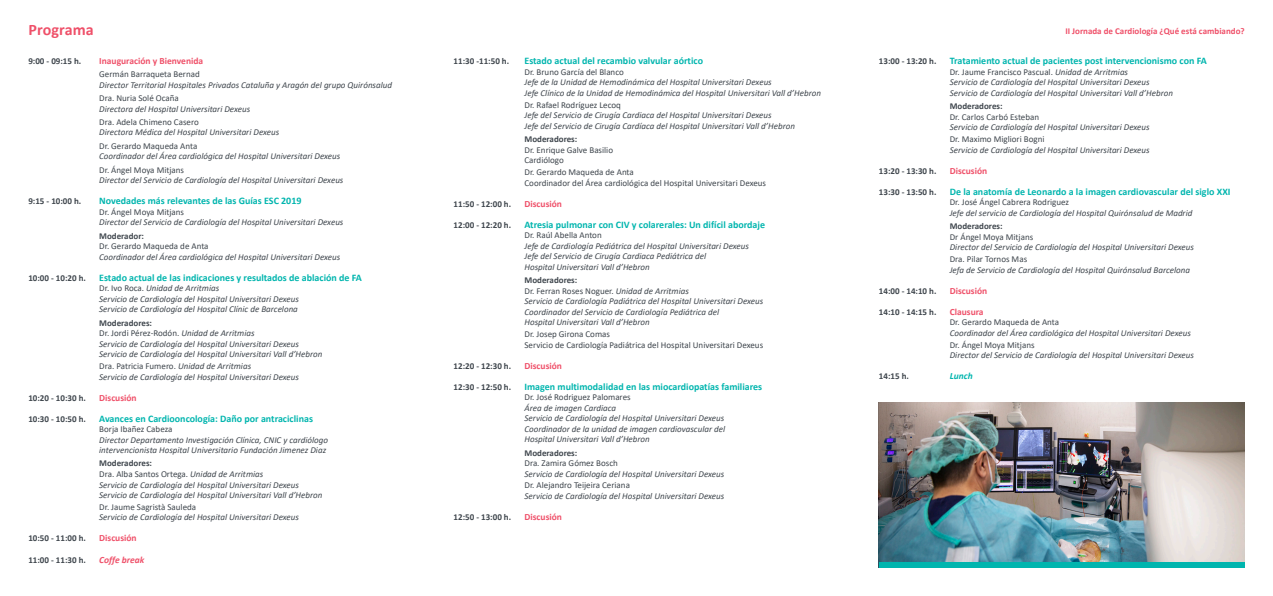
<style>
.page{position:relative;width:1273px;height:596px;background:#fff}
.page>*{position:absolute;margin:0;border:0;box-sizing:border-box;transform-origin:0 0}
.t1{font:700 16px "Calibri";letter-spacing:.01em;color:#ef5069}
.t2{font:700 10px "Calibri";color:#00b5ae}
.t3{font:700 9.5px "Calibri";color:#ef5069}
.t4{font:italic 700 9.5px "Calibri";color:#ef5069}
.t5{font:italic 700 9.5px "Calibri";color:#00b5ae}
.t6{font:italic 9px/10.5px "Calibri";color:#3f464d}
.t7{font:700 9px "Calibri";color:#3f464d}
.t8{font:9px/10.5px "Calibri";color:#3f464d}
.t9{font:700 9px "Calibri";color:#ef5069}
.s1{font-style:normal}
.s2{font-weight:700;font-style:normal}
.s3{font-weight:700}
</style>
<div class="page">
<img style="left:879px;top:402px;width:365px;height:159px">
<div style="left:879px;top:561px;width:365px;height:6px;background:#00b5ae"></div>
<p class="t1" style="left:28px;top:18px;width:67px">Programa</p>
<p class="t9" style="left:1065px;top:25px;width:181px">II Jornada de Cardiología ¿Qué está cambiando?</p>
<p class="t7" style="left:28px;top:54px;width:55px">9:00 - 09:15 h.</p>
<p class="t3" style="left:99px;top:54px;width:106px">Inauguración y Bienvenida</p>
<p class="t6" style="left:99px;top:69px;width:294px"><span class="s1">Germán Barraqueta Bernad<br></span>Director Territorial Hospitales Privados Cataluña y Aragón del grupo Quirónsalud</p>
<p class="t8" style="left:99px;top:93px;width:81px">Dra. Nuria Solé Ocaña</p>
<p class="t6" style="left:99px;top:103px;width:152px">Directora del Hospital Universitari Dexeus</p>
<p class="t6" style="left:99px;top:116px;width:182px"><span class="s1">Dra. Adela Chimeno Casero<br></span>Directora Médica del Hospital Universitari Dexeus</p>
<p class="t6" style="left:99px;top:140px;width:243px"><span class="s1">Dr. Gerardo Maqueda Anta<br></span>Coordinador del Área cardiológica del Hospital Universitari Dexeus</p>
<p class="t6" style="left:99px;top:164px;width:246px"><span class="s1">Dr. Ángel Moya Mitjans<br></span>Director del Servicio de Cardiología del Hospital Universitari Dexeus</p>
<p class="t7" style="left:28px;top:195px;width:55px">9:15 - 10:00 h.</p>
<p class="t2" style="left:99px;top:194px;width:204px">Novedades más relevantes de las Guías ESC 2019</p>
<p class="t6" style="left:99px;top:206px;width:246px"><span class="s1">Dr. Ángel Moya Mitjans<br></span>Director del Servicio de Cardiología del Hospital Universitari Dexeus</p>
<p class="t6" style="left:99px;top:230px;width:243px"><span class="s2">Moderador:<br></span><span class="s1">Dr. Gerardo Maqueda de Anta<br></span>Coordinador del Área cardiológica del Hospital Universitari Dexeus</p>
<p class="t7" style="left:28px;top:271px;width:59px">10:00 - 10:20 h.</p>
<p class="t2" style="left:99px;top:270px;width:264px">Estado actual de las indicaciones y resultados de ablación de FA</p>
<p class="t6" style="left:99px;top:282px;width:201px"><span class="s1">Dr. Ivo Roca.</span> Unidad de Arritmias<br>Servicio de Cardiología del Hospital Universitari Dexeus<br>Servicio de Cardiología del Hospital Clínic de Barcelona</p>
<p class="t6" style="left:99px;top:317px;width:225px"><span class="s2">Moderadores:<br></span><span class="s1">Dr. Jordi Pérez-Rodón.</span> Unidad de Arritmias<br>Servicio de Cardiología del Hospital Universitari Dexeus Servicio de Cardiología del Hospital Universitari Vall d’Hebron</p>
<p class="t6" style="left:99px;top:360px;width:201px"><span class="s1">Dra. Patricia Fumero.</span> Unidad de Arritmias<br>Servicio de Cardiología del Hospital Universitari Dexeus</p>
<p class="t7" style="left:28px;top:391px;width:59px">10:20 - 10:30 h.</p>
<p class="t3" style="left:99px;top:390px;width:39px">Discusión</p>
<p class="t7" style="left:28px;top:412px;width:59px">10:30 - 10:50 h.</p>
<p class="t2" style="left:99px;top:411px;width:215px">Avances en Cardiooncología: Daño por antraciclinas</p>
<p class="t6" style="left:99px;top:423px;width:230px"><span class="s1">Borja Ibañez Cabeza<br></span>Director Departamento Investigación Clínica, CNIC y cardiólogo intervencionista Hospital Universitario Fundación Jimenez Diaz</p>
<p class="t6" style="left:99px;top:457px;width:225px"><span class="s2">Moderadores:<br></span><span class="s1">Dra. Alba Santos Ortega.</span> Unidad de Arritmias<br>Servicio de Cardiología del Hospital Universitari Dexeus Servicio de Cardiología del Hospital Universitari Vall d’Hebron</p>
<p class="t6" style="left:99px;top:501px;width:201px"><span class="s1">Dr. Jaume Sagristà Sauleda<br></span>Servicio de Cardiología del Hospital Universitari Dexeus</p>
<p class="t7" style="left:28px;top:531px;width:59px">10:50 - 11:00 h.</p>
<p class="t3" style="left:99px;top:531px;width:39px">Discusión</p>
<p class="t7" style="left:28px;top:552px;width:59px">11:00 - 11:30 h.</p>
<p class="t4" style="left:99px;top:552px;width:47px">Coffe break</p>
<p class="t7" style="left:454px;top:55px;width:57px">11:30 -11:50 h.</p>
<p class="t2" style="left:524px;top:54px;width:180px">Estado actual del recambio valvular aórtico</p>
<p class="t6" style="left:524px;top:66px;width:298px"><span class="s1">Dr. Bruno García del Blanco<br></span>Jefe de la Unidad de Hemodinámica del Hospital Universitari Dexeus<br>Jefe Clínico de la Unidad de Hemodinámica del Hospital Universitari Vall d’Hebron</p>
<p class="t6" style="left:524px;top:99px;width:272px"><span class="s1">Dr. Rafael Rodríguez Lecoq<br></span>Jefe del Servicio de Cirugía Cardiaca del Hospital Universitari Dexeus<br>Jefe del Servicio de Cirugía Cardíaca del Hospital Universitari Vall d’Hebron</p>
<p class="t8" style="left:524px;top:133px;width:90px"><span class="s3">Moderadores:<br></span>Dr. Enrique Galve Basilio<br>Cardiólogo</p>
<p class="t8" style="left:524px;top:166px;width:243px">Dr. Gerardo Maqueda de Anta<br>Coordinador del Área cardiológica del Hospital Universitari Dexeus</p>
<p class="t7" style="left:454px;top:197px;width:59px">11:50 - 12:00 h.</p>
<p class="t3" style="left:524px;top:196px;width:39px">Discusión</p>
<p class="t7" style="left:454px;top:218px;width:59px">12:00 - 12:20 h.</p>
<p class="t2" style="left:524px;top:217px;width:242px">Atresia pulmonar con CIV y colarerales: Un difícil abordaje</p>
<p class="t6" style="left:524px;top:229px;width:226px"><span class="s1">Dr. Raúl Abella Anton<br></span>Jefe de Cardiología Pediátrica del Hospital Universitari Dexeus Jefe del Servicio de Cirugía Cardiaca Pediátrica del<br>Hospital Universitari Vall d’Hebron</p>
<p class="t6" style="left:524px;top:274px;width:240px"><span class="s2">Moderadores:<br></span><span class="s1">Dr. Ferran Roses Noguer.</span> Unidad de Arritmias<br>Servicio de Cardiología Padiátrica del Hospital Universitari Dexeus Coordinador del Servicio de Cardiología Pediátrica del<br>Hospital Universitari Vall d’Hebron</p>
<p class="t8" style="left:524px;top:328px;width:240px">Dr. Josep Girona Comas<br>Servicio de Cardiología Padiátrica del Hospital Universitari Dexeus</p>
<p class="t7" style="left:454px;top:359px;width:59px">12:20 - 12:30 h.</p>
<p class="t3" style="left:524px;top:358px;width:39px">Discusión</p>
<p class="t7" style="left:454px;top:380px;width:59px">12:30 - 12:50 h.</p>
<p class="t2" style="left:524px;top:379px;width:239px">Imagen multimodalidad en las miocardiopatías familiares</p>
<p class="t6" style="left:524px;top:391px;width:202px"><span class="s1">Dr. José Rodriguez Palomares<br></span>Área de imagen Cardiaca<br>Servicio de Cardiología del Hospital Universitari Dexeus Coordinador de la unidad de imagen cardiovascular del Hospital Universitari Vall d’Hebron</p>
<p class="t7" style="left:524px;top:446px;width:54px">Moderadores:</p>
<p class="t6" style="left:524px;top:457px;width:201px"><span class="s1">Dra. Zamira Gómez Bosch<br></span>Servicio de Cardiología del Hospital Universitari Dexeus</p>
<p class="t6" style="left:524px;top:479px;width:201px"><span class="s1">Dr. Alejandro Teijeira Ceriana<br></span>Servicio de Cardiología del Hospital Universitari Dexeus</p>
<p class="t7" style="left:454px;top:510px;width:59px">12:50 - 13:00 h.</p>
<p class="t3" style="left:524px;top:509px;width:39px">Discusión</p>
<p class="t7" style="left:879px;top:55px;width:59px">13:00 - 13:20 h.</p>
<p class="t2" style="left:950px;top:54px;width:258px">Tratamiento actual de pacientes post intervencionismo con FA</p>
<p class="t6" style="left:950px;top:66px;width:225px"><span class="s1">Dr. Jaume Francisco Pascual.</span> Unidad de Arritmias<br>Servicio de Cardiología del Hospital Universitari Dexeus<br>Servicio de Cardiología del Hospital Universitari Vall d’Hebron</p>
<p class="t6" style="left:950px;top:100px;width:201px"><span class="s2">Moderadores:<br></span><span class="s1">Dr. Carlos Carbó Esteban<br></span>Servicio de Cardiología del Hospital Universitari Dexeus</p>
<p class="t6" style="left:950px;top:133px;width:201px"><span class="s1">Dr. Maximo Migliori Bogni<br></span>Servicio de Cardiología del Hospital Universitari Dexeus</p>
<p class="t7" style="left:879px;top:164px;width:59px">13:20 - 13:30 h.</p>
<p class="t3" style="left:950px;top:164px;width:39px">Discusión</p>
<p class="t7" style="left:879px;top:185px;width:59px">13:30 - 13:50 h.</p>
<p class="t2" style="left:950px;top:184px;width:282px">De la anatomía de Leonardo a la imagen cardiovascular del siglo XXI</p>
<p class="t6" style="left:950px;top:196px;width:244px"><span class="s1">Dr. José Ángel Cabrera Rodriguez<br></span>Jefe del servicio de Cardiología del Hospital Quirónsalud de Madrid</p>
<p class="t6" style="left:950px;top:220px;width:246px"><span class="s2">Moderadores:<br></span><span class="s1">Dr Ángel Moya Mitjans<br></span>Director del Servicio de Cardiología del Hospital Universitari Dexeus</p>
<p class="t6" style="left:950px;top:253px;width:242px"><span class="s1">Dra. Pilar Tornos Mas<br></span>Jefa de Servicio de Cardiología del Hospital Quirónsalud Barcelona</p>
<p class="t7" style="left:879px;top:284px;width:59px">14:00 - 14:10 h.</p>
<p class="t3" style="left:950px;top:283px;width:39px">Discusión</p>
<p class="t7" style="left:879px;top:305px;width:59px">14:10 - 14:15 h.</p>
<p class="t3" style="left:950px;top:304px;width:35px">Clausura</p>
<p class="t6" style="left:950px;top:316px;width:243px"><span class="s1">Dr. Gerardo Maqueda de Anta<br></span>Coordinador del Área cardiológica del Hospital Universitari Dexeus</p>
<p class="t6" style="left:950px;top:338px;width:246px"><span class="s1">Dr. Ángel Moya Mitjans<br></span>Director del Servicio de Cardiología del Hospital Universitari Dexeus</p>
<p class="t7" style="left:879px;top:369px;width:32px">14:15 h.</p>
<p class="t5" style="left:950px;top:369px;width:24px">Lunch</p>
</div>
